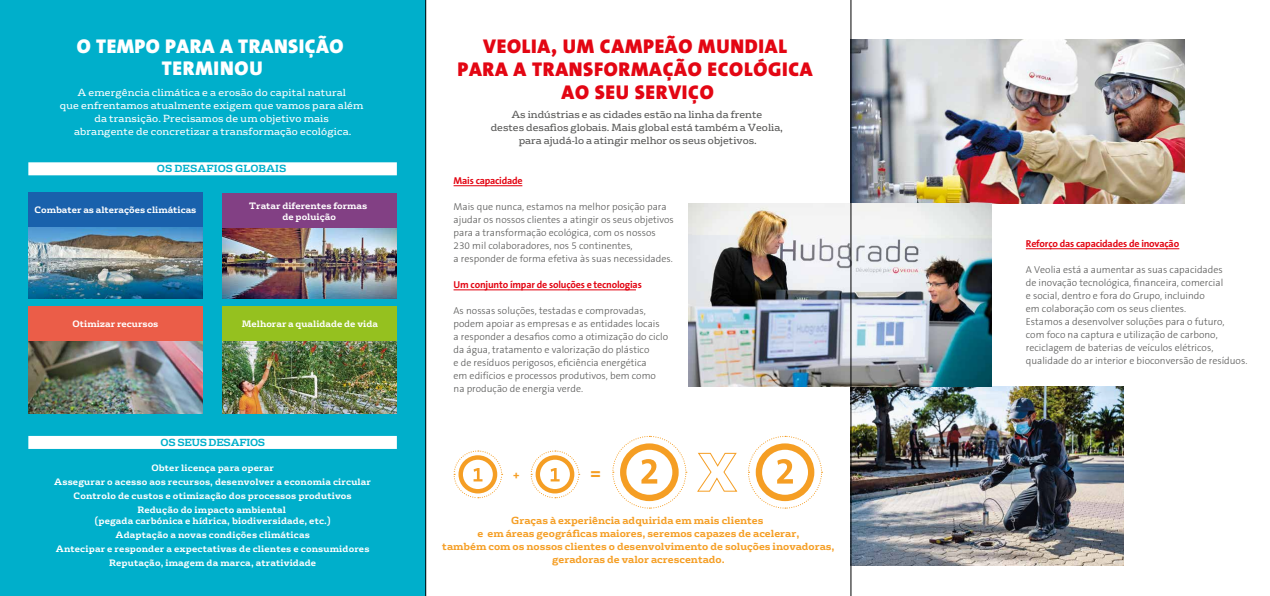
<style>
.page{position:relative;width:1270px;height:596px;background:#fff}
.page>*{position:absolute;margin:0;border:0;box-sizing:border-box;transform-origin:0 0}
.t1{font:900 20px/23px "The Sans OT9";letter-spacing:.035em;color:#e30613;text-align:center}
.t2{font:900 20px/22px "The Sans OT9";letter-spacing:.025em;color:#fff;text-align:center}
.t3{font:700 19.9px "The Sans OT7";color:#f59e24}
.t4{font:700 11.6px "The Sans OT7";color:#f59e24}
.t5{font:300 10px/13px "The Sans OT3";color:#575756}
.t6{font:700 10px/13px "FS Rufus";color:#f59e24;text-align:center}
.t7{font:10px/13px "FS Rufus";letter-spacing:.015em;color:#fff;text-align:center}
.t8{font:10px/13px "FS Rufus";letter-spacing:.005em;color:#575756;text-align:center}
.t9{font:700 10px "The Sans OT7";letter-spacing:-.02em;color:#e30613}
.t10{font:700 10px "FS Rufus";color:#00afcb}
.t11{font:700 10px "FS Rufus";letter-spacing:-.03em;color:#00afcb}
.t12{font:700 9px/14.3px "FS Rufus";letter-spacing:.015em;color:#fff;text-align:center}
</style>
<div class="page">
<div style="left:0;top:0;width:425px;height:595px;background:#00afcb"></div>
<hr style="left:1026px;top:248px;width:153px;height:1px;background:#e30613">
<img style="left:850px;top:386px;width:273px;height:179px">
<svg style="left:697px;top:452px;width:40px;height:39px"></svg>
<svg style="left:612px;top:435px;width:75px;height:74px"></svg>
<svg style="left:748px;top:435px;width:75px;height:74px"></svg>
<svg style="left:453px;top:450px;width:50px;height:48px"></svg>
<svg style="left:530px;top:450px;width:50px;height:48px"></svg>
<hr style="left:454px;top:185px;width:68px;height:1px;background:#e30613">
<hr style="left:454px;top:289px;width:182px;height:1px;background:#e30613">
<img style="left:28px;top:226px;width:174px;height:73px">
<img style="left:28px;top:340px;width:175px;height:73px">
<img style="left:223px;top:340px;width:174px;height:73px">
<img style="left:223px;top:227px;width:173px;height:72px">
<div style="left:28px;top:162px;width:369px;height:13px;background:#fff"></div>
<div style="left:28px;top:435px;width:369px;height:13px;background:#fff"></div>
<div style="left:28px;top:192px;width:175px;height:34px;background:#1961ac"></div>
<div style="left:28px;top:306px;width:175px;height:34px;background:#eb5d48"></div>
<div style="left:222px;top:193px;width:174px;height:34px;background:#824084"></div>
<div style="left:223px;top:306px;width:174px;height:34px;background:#95c11f"></div>
<img style="left:850px;top:39px;width:335px;height:164px">
<img style="left:688px;top:203px;width:304px;height:183px">
<hr style="left:851px;top:0;width:1px;height:595px;background:#000">
<hr style="left:426px;top:0;width:1px;height:595px;background:#000">
<h1 class="t2" style="left:77px;top:35px;width:268px">O TEMPO PARA A TRANSIÇÃO<br>TERMINOU</h1>
<p class="t7" style="left:60px;top:85px;width:305px">A emergência climática e a erosão do capital natural<br>que enfrentamos atualmente exigem que vamos para além da transição. Precisamos de um objetivo mais<br>abrangente de concretizar a transformação ecológica.</p>
<p class="t10" style="left:157px;top:160px;width:131px">OS DESAFIOS GLOBAIS</p>
<p class="t12" style="left:34px;top:201px;width:163px">Combater as alterações climáticas</p>
<p class="t12" style="left:249px;top:199px;width:119px;line-height:10.8px">Tratar diferentes formas de poluição</p>
<p class="t12" style="left:73px;top:316px;width:87px">Otimizar recursos</p>
<p class="t12" style="left:242px;top:316px;width:138px">Melhorar a qualidade de vida</p>
<p class="t11" style="left:161px;top:433px;width:106px">OS SEUS DESAFIOS</p>
<p class="t12" style="left:54px;top:459px;width:318px">Obter licença para operar<br>Assegurar o acesso aos recursos, desenvolver a economia circular Controlo de custos e otimização dos processos produtivos Redução do impacto ambiental</p>
<p class="t12" style="left:95px;top:513px;width:238px;line-height:13.3px">(pegada carbónica e hídrica, biodiversidade, etc.)<br>Adaptação a novas condições climáticas</p>
<p class="t12" style="left:56px;top:540px;width:315px">Antecipar e responder a expectativas de clientes e consumidores<br>Reputação, imagem da marca, atratividade</p>
<h1 class="t1" style="left:458px;top:34px;width:357px">VEOLIA, UM CAMPEÃO MUNDIAL<br>PARA A TRANSFORMAÇÃO ECOLÓGICA<br>AO SEU SERVIÇO</h1>
<p class="t8" style="left:491px;top:107px;width:294px">As indústrias e as cidades estão na linha da frente<br>destes desafios globais. Mais global está também a Veolia, para ajudá-lo a atingir melhor os seus objetivos.</p>
<p class="t9" style="left:454px;top:174px;width:71px">Mais capacidade</p>
<p class="t5" style="left:454px;top:200px;width:222px">Mais que nunca, estamos na melhor posição para ajudar os nossos clientes a atingir os seus objetivos para a transformação ecológica, com os nossos 230 mil colaboradores, nos 5 continentes,<br>a responder de forma efetiva às suas necessidades.</p>
<p class="t9" style="left:454px;top:278px;width:190px">Um conjunto ímpar de soluções e tecnologias</p>
<p class="t5" style="left:454px;top:304px;width:216px">As nossas soluções, testadas e comprovadas, podem apoiar as empresas e as entidades locais<br>a responder a desafios como a otimização do ciclo da água, tratamento e valorização do plástico<br>e de resíduos perigosos, eficiência energética<br>em edifícios e processos produtivos, bem como na produção de energia verde.</p>
<p class="t4" style="left:513px;top:467px;width:8px">+</p>
<h2 class="t3" style="left:590px;top:460px;width:12px">=</h2>
<p class="t6" style="left:442px;top:513px;width:394px">Graças à experiência adquirida em mais clientes<br>e em áreas geográficas maiores, seremos capazes de acelerar,<br>também com os nossos clientes o desenvolvimento de soluções inovadoras, geradoras de valor acrescentado.</p>
<p class="t9" style="left:1026px;top:237px;width:155px">Reforço das capacidades de inovação</p>
<p class="t5" style="left:1026px;top:263px;width:223px">A Veolia está a aumentar as suas capacidades<br>de inovação tecnológica, financeira, comercial<br>e social, dentro e fora do Grupo, incluindo<br>em colaboração com os seus clientes.<br>Estamos a desenvolver soluções para o futuro,<br>com foco na captura e utilização de carbono, reciclagem de baterias de veículos elétricos, qualidade do ar interior e bioconversão de resíduos.</p>
</div>
